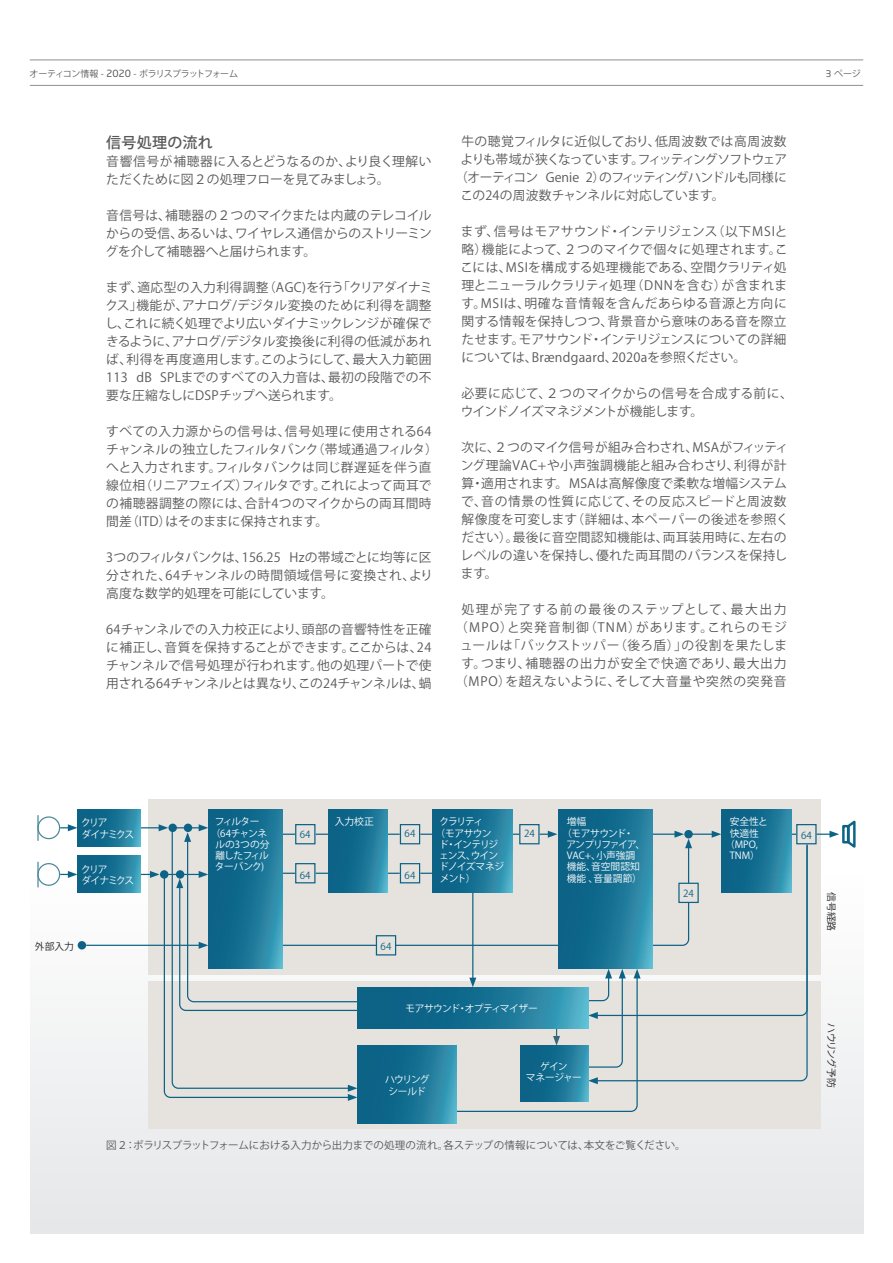
<style>
.page{position:relative;width:893px;height:1263px;background:#fff}
.page>*{position:absolute;margin:0;border:0;box-sizing:border-box;transform-origin:0 0}
.OTI20_WP_Subhead_10{font:500 15px "Koz Go Pro";letter-spacing:.015em;color:#57585a}
.t1{font:12.75px/18px "Koz Go Pro";letter-spacing:.02em;color:#57585a;text-align:justify}
.t2{font:12.75px/18px "Koz Go Pro";letter-spacing:.06em;color:#57585a;text-align:center}
.t3{font:12.75px/18px "Koz Go Pro";letter-spacing:-.005em;color:#57585a}
.t4{font:12.75px/18px "Koz Go Pro";letter-spacing:-.01em;color:#57585a}
.t5{font:12.75px "Koz Go Pro";letter-spacing:-.045em;color:#57585a}
.t6{font:12.75px "Koz Go Pro";letter-spacing:-.08em;color:#57585a}
.t7{font:12.75px "Koz Go Pro";letter-spacing:.04em;color:#57585a}
.OTI20_WP_Figure_capt{font:10.5px "Koz Go Pro";letter-spacing:-.02em;color:#57585a}
.In_figure_text__6_5{font:9.75px/11.2px "Koz Go Pro";letter-spacing:-.005em;color:#fff}
.In_figure_text__6_5-2{font:9.75px "Koz Go Pro";letter-spacing:-.06em;color:#fff}
.In_figure_text__cent{font:9.75px "Koz Go Pro";letter-spacing:-.06em;color:#fff}
.In_figure_text__6_5-3{font:9.75px/11.2px "Koz Go Pro";letter-spacing:-.09em;color:#fff}
.In_figure_text__6_5-4{font:9.75px/11.2px "Koz Go Pro";letter-spacing:-.04em;color:#fff;text-align:center}
.In_figure_text__cent-2{font:9.75px "Koz Go Pro";color:#0d6386}
.In_figure_text__6_5-5{font:9.75px/11.2px "Koz Go Pro";color:#fff;text-align:center}
.In_figure_text__cent-3{font:9.75px "Koz Go Pro";letter-spacing:-.08em;color:#231f20}
.In_figure_text__righ{font:9.75px "Koz Go Pro";color:#231f20}
.In_figure_text__cent-4{font:9.75px "Koz Go Pro";color:#231f20}
</style>
<div class="page">
<div style="left:30px;top:876px;width:833px;height:357px;background:#e6e7e9"></div>
<hr style="left:30px;top:85px;width:833px;height:1px;background:#928e8b">
<hr style="left:30px;top:60px;width:833px;height:1px;background:#928e8b">
<div style="left:148px;top:982px;width:673px;height:147px;background:#e6e2de"></div>
<div style="left:148px;top:799px;width:673px;height:176px;background:#e6e2de"></div>
<svg style="left:60px;top:824px;width:18px;height:7px"></svg>
<svg style="left:60px;top:871px;width:18px;height:7px"></svg>
<div style="left:359px;top:845px;width:91px;height:101px;background:#e6e2de"></div>
<svg style="left:817px;top:831px;width:22px;height:7px"></svg>
<hr style="left:86px;top:945px;width:115px;height:1px;background:#0d6386">
<div style="left:78px;top:941px;width:8px;height:8px;background:#0d6386;border-radius:50%"></div>
<div style="left:519px;top:824px;width:21px;height:20px;border:1px solid #0d6386"></div>
<div style="left:400px;top:863px;width:20px;height:20px;border:1px solid #0d6386"></div>
<svg style="left:387px;top:873px;width:13px;height:1px"></svg>
<svg style="left:420px;top:873px;width:13px;height:1px"></svg>
<svg style="left:136px;top:824px;width:223px;height:277px"></svg>
<div style="left:400px;top:824px;width:20px;height:20px;border:1px solid #0d6386"></div>
<svg style="left:387px;top:834px;width:13px;height:1px"></svg>
<svg style="left:420px;top:834px;width:13px;height:1px"></svg>
<div style="left:796px;top:824px;width:21px;height:20px;border:1px solid #0d6386"></div>
<div style="left:376px;top:935px;width:20px;height:20px;background:#e6e2de;border:1px solid #0d6386"></div>
<svg style="left:450px;top:831px;width:358px;height:281px"></svg>
<svg style="left:78px;top:809px;width:63px;height:37px;background:#1b7596"></svg>
<svg style="left:78px;top:855px;width:63px;height:38px;background:#1b7596"></svg>
<div style="left:37px;top:863px;width:23px;height:23px;border:1px solid #4b879b;border-radius:50%"></div>
<div style="left:37px;top:816px;width:23px;height:23px;border:1px solid #4b879b;border-radius:50%"></div>
<hr style="left:37px;top:815px;width:2px;height:26px;background:#4b879b">
<hr style="left:37px;top:862px;width:2px;height:25px;background:#4b879b">
<div style="left:842px;top:825px;width:7px;height:18px;border:2px solid #0d6386"></div>
<svg style="left:845px;top:820px;width:11px;height:28px"></svg>
<svg style="left:328px;top:809px;width:59px;height:84px;background:#187394"></svg>
<svg style="left:208px;top:809px;width:74px;height:160px;background:#177193"></svg>
<svg style="left:433px;top:809px;width:80px;height:84px;background:#197495"></svg>
<svg style="left:358px;top:987px;width:230px;height:41px;background:#1c7797"></svg>
<svg style="left:520px;top:1046px;width:68px;height:55px;background:#197495"></svg>
<svg style="left:358px;top:1046px;width:99px;height:77px;background:#1a7596"></svg>
<svg style="left:558px;top:809px;width:94px;height:160px;background:#187394"></svg>
<svg style="left:721px;top:809px;width:71px;height:84px;background:#197395"></svg>
<p class="OTI20_WP_Subhead_10" style="left:106px;top:133px;width:108px">信号処理の流れ</p>
<p class="t3" style="left:106px;top:153px;width:327px">音響信号が補聴器に入るとどうなるのか、より良く理解いただくために図２の処理フローを見てみましょう。</p>
<p class="t1" style="left:105px;top:207px;width:328px">音信号は、補聴器の２つのマイクまたは内蔵のテレコイルからの受信、あるいは、ワイヤレス通信からのストリーミングを介して補聴器へと届けられます。</p>
<p class="t1" style="left:105px;top:279px;width:329px">まず、適応型の入力利得調整（AGC)を行う「クリアダイナミクス」機能が、アナログ/デジタル変換のために利得を調整し、これに続く処理でより広いダイナミックレンジが確保できるように、アナログ/デジタル変換後に利得の低減があれば、利得を再度適用します。このようにして、最大入力範囲113 dB SPLまでのすべての入力音は、最初の段階での不要な圧縮なしにDSPチップへ送られます。</p>
<p class="t1" style="left:106px;top:423px;width:333px;text-align:left">すべての入力源からの信号は、信号処理に使用される64チャンネルの独立したフィルタバンク（帯域通過フィルタ）へと入力されます。フィルタバンクは同じ群遅延を伴う直線位相（リニアフェイズ）フィルタです。これによって両耳での補聴器調整の際には、合計4つのマイクからの両耳間時間差（ITD）はそのままに保持されます。</p>
<p class="t1" style="left:106px;top:549px;width:328px">3つのフィルタバンクは、156.25 Hzの帯域ごとに均等に区分された、64チャンネルの時間領域信号に変換され、より高度な数学的処理を可能にしています。</p>
<p class="t1" style="left:106px;top:621px;width:327px">64チャンネルでの入力校正により、頭部の音響特性を正確に補正し、音質を保持することができます。ここからは、24チャンネルで信号処理が行われます。他の処理パートで使用される64チャンネルとは異なり、この24チャンネルは、蝸</p>
<p class="t7" style="left:461px;top:133px;width:327px">牛の聴覚フィルタに近似しており、低周波数では高周波数</p>
<p class="t6" style="left:461px;top:151px;width:328px">よりも帯域が狭くなっています。フィッティングソフトウェア</p>
<p class="t5" style="left:455px;top:169px;width:333px">（オーティコン Genie 2）のフィッティングハンドルも同様に</p>
<p class="t1" style="left:460px;top:187px;width:265px">この24の周波数チャンネルに対応しています。</p>
<p class="t1" style="left:460px;top:223px;width:329px">まず、信号はモアサウンド・インテリジェンス（以下MSIと略）機能によって、２つのマイクで個々に処理されます。ここには、MSIを構成する処理機能である、空間クラリティ処理とニューラルクラリティ処理（DNNを含む）が含まれます。MSIは、明確な音情報を含んだあらゆる音源と方向に関する情報を保持しつつ、背景音から意味のある音を際立たせます。モアサウンド・インテリジェンスについての詳細については、Brændgaard、2020aを参照ください。</p>
<p class="t4" style="left:461px;top:385px;width:334px">必要に応じて、２つのマイクからの信号を合成する前に、ウインドノイズマネジメントが機能します。</p>
<p class="t1" style="left:460px;top:439px;width:330px;text-align:left">次に、２つのマイク信号が組み合わされ、MSAがフィッティング理論VAC+や小声強調機能と組み合わさり、利得が計算・適用されます。MSAは高解像度で柔軟な増幅システムで、音の情景の性質に応じて、その反応スピードと周波数解像度を可変します（詳細は、本ペーパーの後述を参照ください）。最後に音空間認知機能は、両耳装用時に、左右のレベルの違いを保持し、優れた両耳間のバランスを保持します。</p>
<p class="t2" style="left:455px;top:601px;width:333px">処理が完了する前の最後のステップとして、最大出力（MPO）と突発音制御（TNM）があります。これらのモジュールは「バックストッパー（後ろ盾）」の役割を果たします。つまり、補聴器の出力が安全で快適であり、最大出力（MPO）を超えないように、そして大音量や突然の突発音</p>
<p class="In_figure_text__6_5-2" style="left:81px;top:816px;width:28px">クリア</p>
<p class="In_figure_text__6_5-2" style="left:81px;top:828px;width:54px">ダイナミクス</p>
<p class="In_figure_text__6_5-2" style="left:81px;top:863px;width:28px">クリア</p>
<p class="In_figure_text__6_5-2" style="left:81px;top:874px;width:54px">ダイナミクス</p>
<p class="In_figure_text__righ" style="left:35px;top:940px;width:40px">外部入力</p>
<p class="In_figure_text__6_5-2" style="left:215px;top:815px;width:46px">フィルター</p>
<p class="In_figure_text__6_5-4" style="left:211px;top:828px;width:60px">（64チャンネルの3つの分離したフィルターバンク)</p>
<p class="In_figure_text__6_5-2" style="left:730px;top:815px;width:40px">安全性と</p>
<p class="In_figure_text__6_5-5" style="left:725px;top:828px;width:36px">快適性（MPO,<br>TNM）</p>
<p class="In_figure_text__6_5-2" style="left:567px;top:815px;width:21px">増幅</p>
<p class="In_figure_text__6_5" style="left:566px;top:828px;width:80px;text-indent:-4px">（モアサウンド・アンプリファイア、<br>VAC+、小声強調機能、音空間認知機能、音量調節）</p>
<p class="In_figure_text__6_5-2" style="left:335px;top:815px;width:40px">入力校正</p>
<p class="In_figure_text__6_5-2" style="left:440px;top:815px;width:45px">クラリティ</p>
<p class="In_figure_text__6_5-3" style="left:439px;top:828px;width:67px;text-indent:-4px">（モアサウン<br>ド・インテリジェンス、ウインドノイズマネジメント）</p>
<p class="In_figure_text__cent-2" style="left:405px;top:827px;width:12px">64</p>
<p class="In_figure_text__cent-2" style="left:801px;top:829px;width:12px">64</p>
<p class="In_figure_text__cent-2" style="left:524px;top:827px;width:12px">24</p>
<p class="In_figure_text__cent-2" style="left:300px;top:828px;width:12px">64</p>
<p class="In_figure_text__cent-2" style="left:300px;top:869px;width:12px">64</p>
<p class="In_figure_text__cent-2" style="left:405px;top:869px;width:12px">64</p>
<p class="In_figure_text__cent-2" style="left:381px;top:940px;width:12px">64</p>
<p class="In_figure_text__cent-2" style="left:683px;top:887px;width:12px">24</p>
<p class="In_figure_text__cent-4" style="left:838px;top:892px;width:40px;rotate:90deg">信号経路</p>
<p class="In_figure_text__cent" style="left:405px;top:1002px;width:134px">モアサウンド・オプティマイザー</p>
<p class="In_figure_text__cent" style="left:385px;top:1073px;width:46px">ハウリング</p>
<p class="In_figure_text__cent" style="left:388px;top:1084px;width:39px">シールド</p>
<p class="In_figure_text__cent" style="left:540px;top:1060px;width:29px">ゲイン</p>
<p class="In_figure_text__cent" style="left:526px;top:1071px;width:58px">マネージャー</p>
<p class="OTI20_WP_Figure_capt" style="left:106px;top:1138px;width:581px">図２：ポラリスプラットフォームにおける入力から出力までの処理の流れ。各ステップの情報については、本文をご覧ください。</p>
<p class="In_figure_text__cent-3" style="left:838px;top:1023px;width:65px;rotate:90deg">ハウリング予防</p>
</div>
